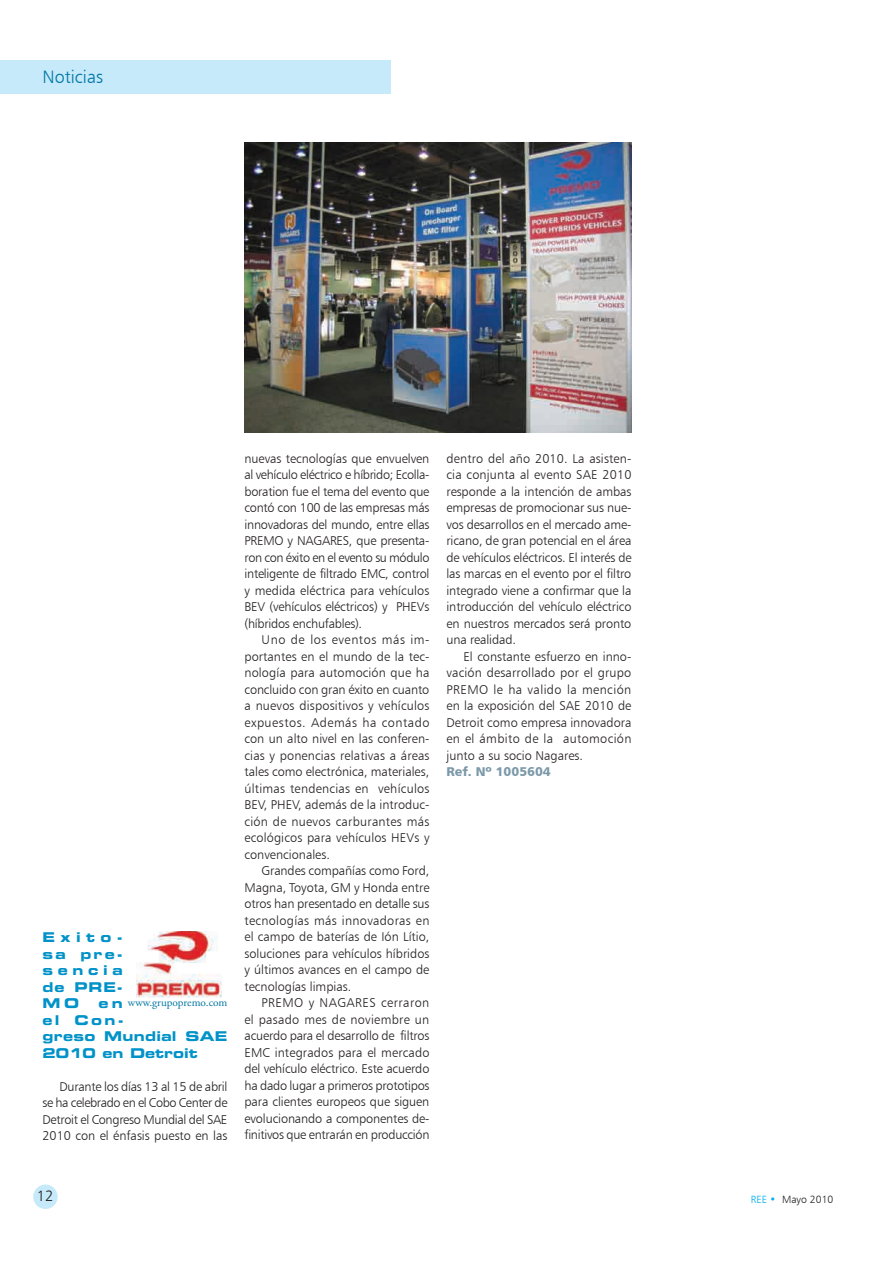
<style>
.page{position:relative;width:893px;height:1263px;background:#fff}
.page>*{position:absolute;margin:0;border:0;box-sizing:border-box;transform-origin:0 0}
.t1{font:18px "Humanist 777 BT Light B";color:#0076a3}
.t2{font:15px "Humanist 777 BT Light B";color:#231f20}
.t3{font:13.5px/16.5px "Eurostile Bold Extended Two";letter-spacing:.02em;color:#0092c8;text-align:justify}
.t4{font:12.75px/16.5px "Humanist 777 BT Light B";letter-spacing:-.005em;color:#231f20;text-align:justify}
.t5{font:12.75px "Humanist 777 BT Black B";color:#7b99a9}
.t6{font:11.25px "Adobe Garamond";color:#0076a3}
.t7{font:10.5px "Humanist 777 BT Light B";color:#231f20}
.s1{color:#00aeef}
</style>
<div class="page">
<div style="left:33px;top:1184px;width:25px;height:25px;background:#c6eafa;border-radius:50%"></div>
<div style="left:0;top:61px;width:391px;height:33px;background:#c6eafa"></div>
<img style="left:136px;top:932px;width:85px;height:66px">
<img style="left:244px;top:142px;width:387px;height:290px">
<h1 class="t1" style="left:43px;top:65px;width:62px">Noticias</h1>
<p class="t3" style="left:43px;top:929px;width:82px">Exito&shy;sa pre&shy;sencia de PRE-M O</p>
<p class="t6" style="left:128px;top:996px;width:101px">www.grupopremo.com</p>
<p class="t3" style="left:43px;top:995px;width:186px;text-align:left;text-indent:56px">e n<br>el Con-<br>greso Mundial SAE<br>2010 en Detroit</p>
<p class="t4" style="left:43px;top:1078px;width:187px;text-indent:17px">Durante los días 13 al 15 de abril se ha celebrado en el Cobo Center de Detroit el Congreso Mundial del SAE 2010 con el énfasis puesto en las</p>
<p class="t4" style="left:244px;top:450px;width:187px">nuevas tecnologías que envuelven al vehículo eléctrico e híbrido; Ecolla&shy;boration fue el tema del evento que contó con 100 de las empresas más innovadoras del mundo, entre ellas PREMO y NAGARES, que presenta&shy;ron con éxito en el evento su módulo inteligente de filtrado EMC, control y medida eléctrica para vehículos BEV (vehículos eléctricos) y PHEVs (híbridos enchufables).</p>
<p class="t4" style="left:244px;top:631px;width:186px;text-indent:17px">Uno de los eventos más im&shy;portantes en el mundo de la tec&shy;nología para automoción que ha concluido con gran éxito en cuanto a nuevos dispositivos y vehículos expuestos. Además ha contado con un alto nivel en las conferen&shy;cias y ponencias relativas a áreas tales como electrónica, materiales, últimas tendencias en vehículos BEV, PHEV, además de la introduc&shy;ción de nuevos carburantes más ecológicos para vehículos HEVs y convencionales.</p>
<p class="t4" style="left:244px;top:862px;width:187px;text-indent:17px">Grandes compañías como Ford, Magna, Toyota, GM y Honda entre otros han presentado en detalle sus tecnologías más innovadoras en el campo de baterías de Ión Lítio, soluciones para vehículos híbridos y últimos avances en el campo de tecnologías limpias.</p>
<p class="t4" style="left:244px;top:994px;width:187px;text-indent:17px">PREMO y NAGARES cerraron el pasado mes de noviembre un acuerdo para el desarrollo de filtros EMC integrados para el mercado del vehículo eléctrico. Este acuerdo ha dado lugar a primeros prototipos para clientes europeos que siguen evolucionando a componentes de&shy;finitivos que entrarán en producción</p>
<p class="t4" style="left:446px;top:450px;width:187px">dentro del año 2010. La asisten&shy;cia conjunta al evento SAE 2010 responde a la intención de ambas empresas de promocionar sus nue&shy;vos desarrollos en el mercado ame&shy;ricano, de gran potencial en el área de vehículos eléctricos. El interés de las marcas en el evento por el filtro integrado viene a confirmar que la introducción del vehículo eléctrico en nuestros mercados será pronto una realidad.</p>
<p class="t4" style="left:446px;top:648px;width:186px;text-indent:17px">El constante esfuerzo en inno&shy;vación desarrollado por el grupo PREMO le ha valido la mención en la exposición del SAE 2010 de Detroit como empresa innovadora en el ámbito de la automoción junto a su socio Nagares.</p>
<p class="t5" style="left:446px;top:764px;width:106px">Ref. Nº 1005604</p>
<p class="t2" style="left:37px;top:1186px;width:18px">12</p>
<p class="t7" style="left:751px;top:1193px;width:84px"><span class="s1">REE •</span> Mayo 2010</p>
</div>
